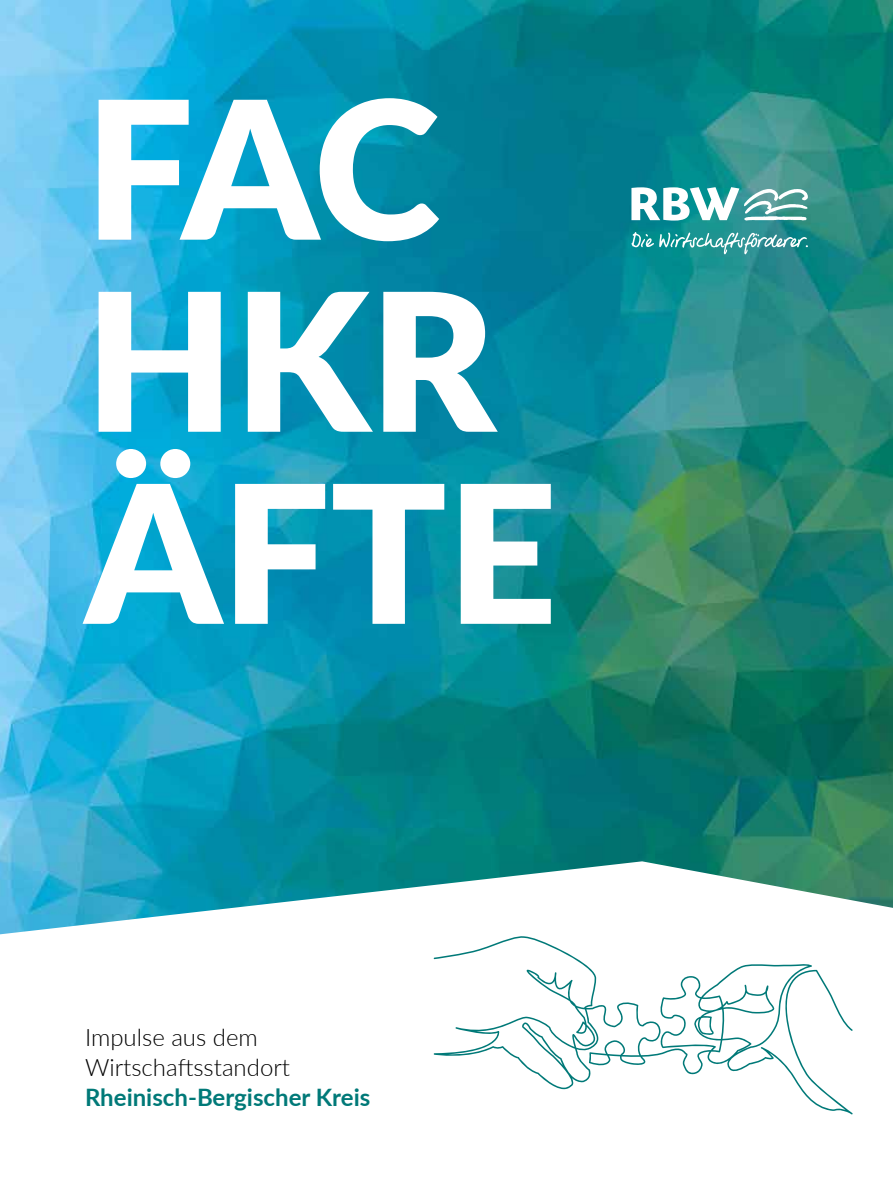
<style>
.page{position:relative;width:893px;height:1191px;background:#fff}
.page>*{position:absolute;margin:0;border:0;box-sizing:border-box;transform-origin:0 0}
.t1{font:900 192px/192px "Lato";color:#fff}
.t2{font:300 24px/30px "Lato";color:#000}
.t3{font:700 24px "Lato";color:#007978}
</style>
<div class="page">
<img style="left:0;top:0;width:893px;height:861px">
<svg style="left:0;top:861px;width:893px;height:254px"></svg>
<svg style="left:631px;top:232px;width:177px;height:22px;background:#46a4a5"></svg>
<svg style="left:631px;top:187px;width:177px;height:33px"></svg>
<svg style="left:434px;top:935px;width:419px;height:179px"></svg>
<h1 class="t1" style="left:85px;top:65px;width:474px">FAC<br>HKR<br>ÄFTE</h1>
<p class="t2" style="left:85px;top:1021px;width:207px">Impulse aus dem<br>Wirtschaftsstandort</p>
<p class="t3" style="left:85px;top:1079px;width:287px">Rheinisch-Bergischer Kreis</p>
</div>
